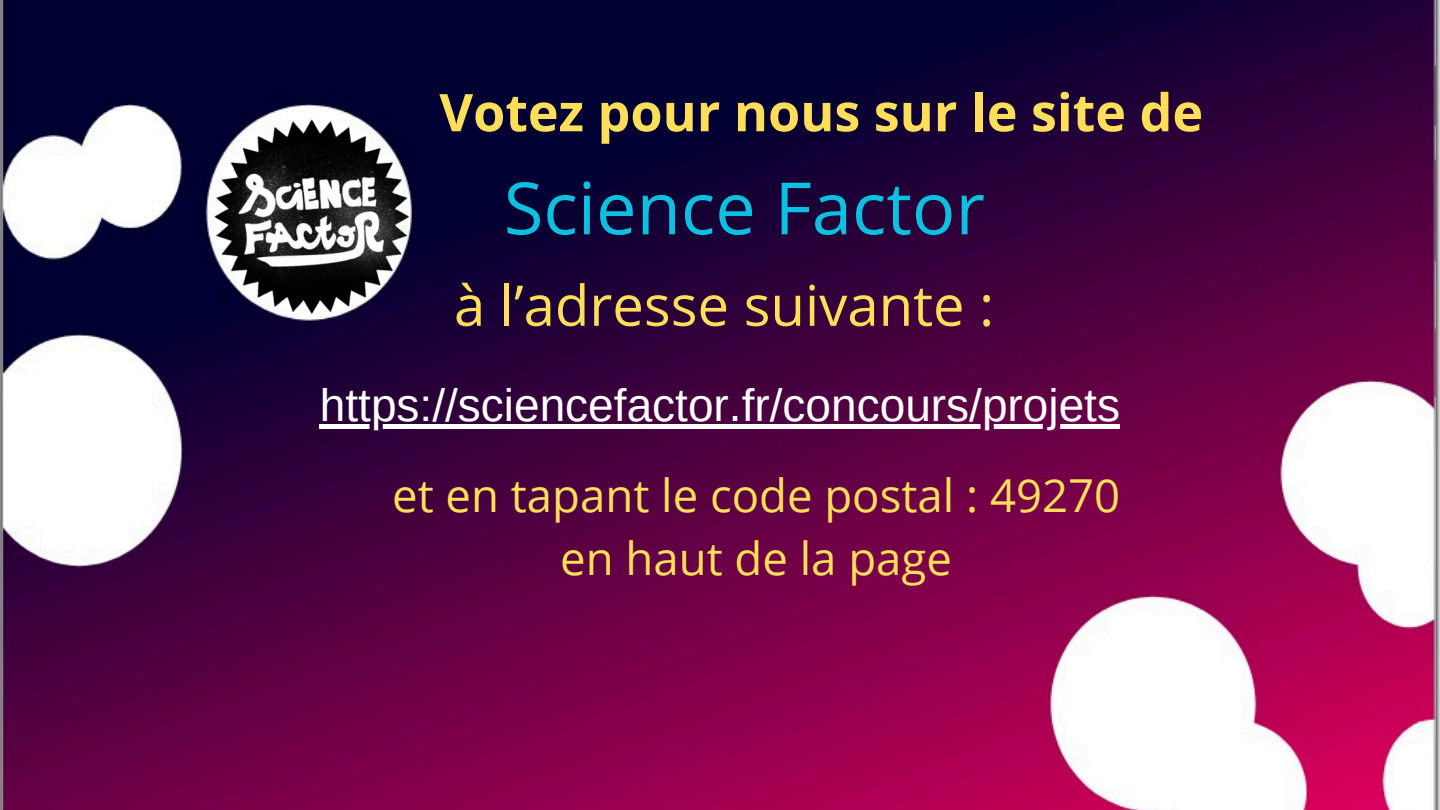
<style>
.page{position:relative;width:1440px;height:810px;background:#fff}
.page>*{position:absolute;margin:0;border:0;box-sizing:border-box;transform-origin:0 0}
.t1{font:72.2px "Open Sans";color:#0cc0df}
.t2{font:56.2px "Open Sans";color:#ffde59}
.t3{font:700 52px "Open Sans";color:#ffde59}
.t4{font:46px "Arimo";color:#fff}
.t5{font:45.5px "Open Sans";color:#ffde59}
</style>
<div class="page">
<img style="left:0;top:0;width:1440px;height:810px">
<img style="left:201px;top:100px;width:228px;height:244px">
<div style="left:320px;top:424px;width:800px;height:5px;background:#fff"></div>
<p class="t3" style="left:439px;top:76px;width:765px">Votez pour nous sur le site de</p>
<p class="t1" style="left:504px;top:157px;width:483px">Science Factor</p>
<p class="t2" style="left:454px;top:266px;width:542px">à l’adresse suivante :</p>
<h2 class="t4" style="left:320px;top:379px;width:802px">https://sciencefactor.fr/concours/projets</h2>
<h1 class="t5" style="left:392px;top:463px;width:729px">et en tapant le code postal : 49270</h1>
<h3 class="t5" style="left:560px;top:526px;width:393px">en haut de la page</h3>
</div>
